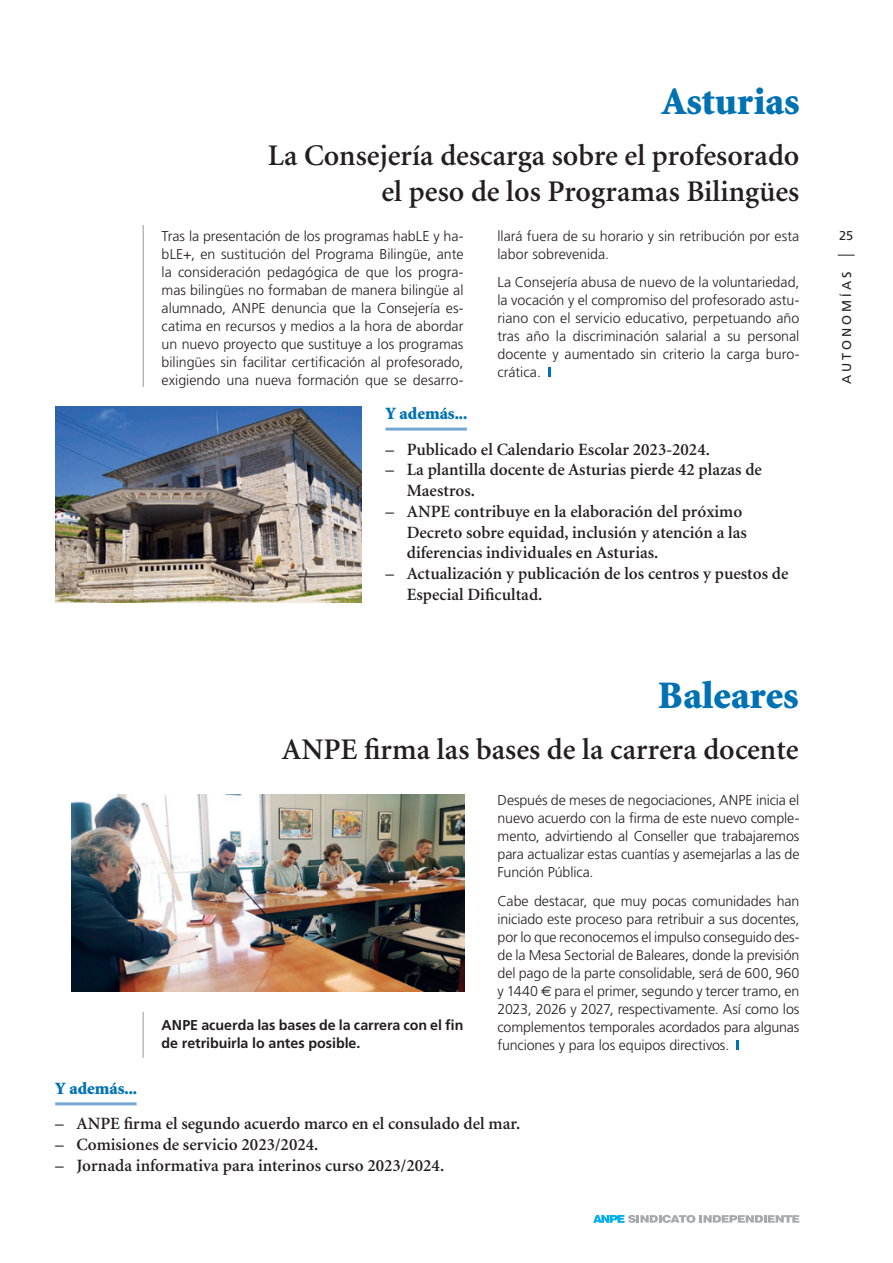
<style>
.page{position:relative;width:893px;height:1263px;background:#fff}
.page>*{position:absolute;margin:0;border:0;box-sizing:border-box;transform-origin:0 0}
.t1{font:900 39px "Minion";color:#0072b4}
.t2{font:600 30px/36px "Minion";color:#231f20;text-align:right}
.t3{font:600 17.25px/20.7px "Minion";color:#231f20}
.t4{font:900 17.25px "Minion";color:#0072b4}
.t5{font:300 14.25px/18px "Frutiger";letter-spacing:-.005em;color:#231f20;text-align:justify}
.t6{font:700 14.25px/18px "Frutiger";color:#231f20}
.t7{font:12.75px "Frutiger";letter-spacing:.23em;color:#231f20}
.s1{font-family:"Euro Sans";font-weight:400}
</style>
<div class="page">
<svg style="left:593px;top:1215px;width:206px;height:8px"></svg>
<svg style="left:838px;top:255px;width:17px;height:1px"></svg>
<hr style="left:55px;top:1102px;width:82px;height:3px;background:#74a7d5">
<hr style="left:143px;top:1012px;width:1px;height:46px;background:#939598">
<svg style="left:548px;top:367px;width:3px;height:10px"></svg>
<hr style="left:386px;top:428px;width:81px;height:3px;background:#74a7d5">
<hr style="left:143px;top:225px;width:1px;height:162px;background:#939598">
<img style="left:55px;top:406px;width:307px;height:196px">
<img style="left:71px;top:795px;width:394px;height:197px">
<svg style="left:736px;top:1040px;width:3px;height:10px"></svg>
<h1 class="t1" style="left:662px;top:82px;width:139px">Asturias</h1>
<h2 class="t2" style="left:268px;top:138px;width:533px">La Consejería descarga sobre el profesorado el peso de los Programas Bilingües</h2>
<p class="t5" style="left:162px;top:227px;width:303px">Tras la presentación de los programas habLE y ha&shy;bLE+, en sustitución del Programa Bilingüe, ante la consideración pedagógica de que los progra&shy;mas bilingües no formaban de manera bilingüe al alumnado, ANPE denuncia que la Consejería es&shy;catima en recursos y medios a la hora de abordar un nuevo proyecto que sustituye a los programas bilingües sin facilitar certificación al profesorado, exigiendo una nueva formación que se desarro-</p>
<p class="t5" style="left:497px;top:227px;width:303px">llará fuera de su horario y sin retribución por esta labor sobrevenida.</p>
<p class="t5" style="left:497px;top:273px;width:303px">La Consejería abusa de nuevo de la voluntariedad, la vocación y el compromiso del profesorado astu&shy;riano con el servicio educativo, perpetuando año tras año la discriminación salarial a su personal docente y aumentado sin criterio la carga buro&shy;crática.</p>
<p class="t4" style="left:386px;top:405px;width:83px">Y además...</p>
<p class="t3" style="left:386px;top:439px;width:326px">– Publicado el Calendario Escolar 2023-2024.</p>
<p class="t3" style="left:407px;top:460px;width:357px;text-indent:-21px">– La plantilla docente de Asturias pierde 42 plazas de<br>Maestros.</p>
<p class="t3" style="left:407px;top:501px;width:342px;text-indent:-21px">– ANPE contribuye en la elaboración del próximo<br>Decreto sobre equidad, inclusión y atención a las diferencias individuales en Asturias.</p>
<p class="t3" style="left:407px;top:563px;width:383px;text-indent:-21px">– Actualización y publicación de los centros y puestos de<br>Especial Dificultad.</p>
<h1 class="t1" style="left:658px;top:676px;width:142px">Baleares</h1>
<h2 class="t2" style="left:282px;top:732px;width:518px">ANPE firma las bases de la carrera docente</h2>
<p class="t6" style="left:162px;top:1016px;width:303px">ANPE acuerda las bases de la carrera con el fin de retribuirla lo antes posible.</p>
<p class="t5" style="left:497px;top:791px;width:303px">Después de meses de negociaciones, ANPE inicia el nuevo acuerdo con la firma de este nuevo comple&shy;mento, advirtiendo al Conseller que trabajaremos para actualizar estas cuantías y asemejarlas a las de Función Pública.</p>
<p class="t5" style="left:497px;top:892px;width:303px">Cabe destacar, que muy pocas comunidades han iniciado este proceso para retribuir a sus docentes, por lo que reconocemos el impulso conseguido des&shy;de la Mesa Sectorial de Baleares, donde la previsión del pago de la parte consolidable, será de 600, 960 y 1440 <span class="s1">€</span> para el primer, segundo y tercer tramo, en 2023, 2026 y 2027, respectivamente. Así como los complementos temporales acordados para algunas funciones y para los equipos directivos.</p>
<p class="t4" style="left:55px;top:1079px;width:83px">Y además...</p>
<p class="t3" style="left:55px;top:1114px;width:466px">– ANPE firma el segundo acuerdo marco en el consulado del mar.</p>
<p class="t3" style="left:55px;top:1135px;width:265px">– Comisiones de servicio 2023/2024.</p>
<p class="t3" style="left:55px;top:1155px;width:390px">– Jornada informativa para interinos curso 2023/2024.</p>
<p class="t7" style="left:839px;top:228px;width:16px">25</p>
<p class="t7" style="left:839px;top:384px;width:114px;rotate:-90deg">AUTONOMÍAS</p>
</div>
